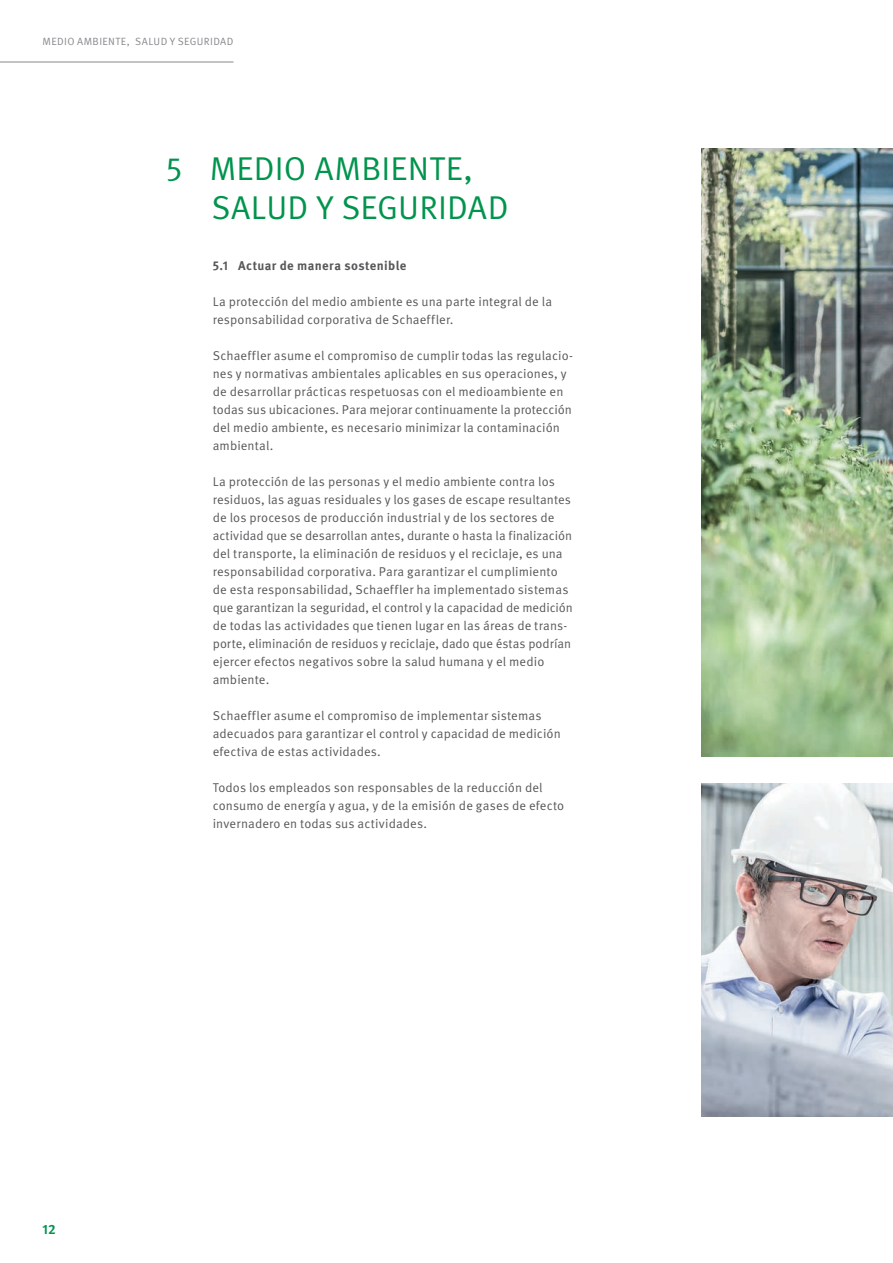
<style>
.page{position:relative;width:893px;height:1263px;background:#fff}
.page>*{position:absolute;margin:0;border:0;box-sizing:border-box;transform-origin:0 0}
.t1{font:33px/39px "Schaeffler Meta";letter-spacing:.005em;color:#00944d}
.t2{font:700 13.5px "Schaeffler Meta";color:#00944d}
.t3{font:12.75px/18px "Schaeffler Meta";letter-spacing:.005em;color:#57585a}
.t4{font:700 12.75px "Schaeffler Meta";letter-spacing:.03em;color:#57585a}
.t5{font:10.5px "Schaeffler Meta";letter-spacing:.035em;color:#87898c}
</style>
<div class="page">
<img style="left:702px;top:149px;width:191px;height:607px">
<img style="left:702px;top:783px;width:191px;height:333px">
<hr style="left:0;top:62px;width:233px;height:1px;background:#87898c">
<p class="t5" style="left:43px;top:35px;width:192px">MEDIO AMBIENTE, SALUD Y SEGURIDAD</p>
<h1 class="t1" style="left:211px;top:149px;width:299px;text-indent:-45px">5 MEDIO AMBIENTE,<br>SALUD Y SEGURIDAD</h1>
<p class="t4" style="left:213px;top:258px;width:195px">5.1 Actuar de manera sostenible</p>
<p class="t3" style="left:213px;top:293px;width:341px">La protección del medio ambiente es una parte integral de la responsabilidad corporativa de Schaeffler.</p>
<p class="t3" style="left:213px;top:347px;width:362px">Schaeffler asume el compromiso de cumplir todas las regulacio&shy;nes y normativas ambientales aplicables en sus operaciones, y de desarrollar prácticas respetuosas con el medioambiente en todas sus ubicaciones. Para mejorar continuamente la protección del medio ambiente, es necesario minimizar la contaminación ambiental.</p>
<p class="t3" style="left:213px;top:473px;width:362px">La protección de las personas y el medio ambiente contra los residuos, las aguas residuales y los gases de escape resultantes de los procesos de producción industrial y de los sectores de actividad que se desarrollan antes, durante o hasta la finalización del transporte, la eliminación de residuos y el reciclaje, es una responsabilidad corporativa. Para garantizar el cumplimiento de esta responsabilidad, Schaeffler ha implementado sistemas que garantizan la seguridad, el control y la capacidad de medición de todas las actividades que tienen lugar en las áreas de trans&shy;porte, eliminación de residuos y reciclaje, dado que éstas podrían ejercer efectos negativos sobre la salud humana y el medio ambiente.</p>
<p class="t3" style="left:213px;top:707px;width:349px">Schaeffler asume el compromiso de implementar sistemas adecuados para garantizar el control y capacidad de medición efectiva de estas actividades.</p>
<p class="t3" style="left:213px;top:779px;width:353px">Todos los empleados son responsables de la reducción del consumo de energía y agua, y de la emisión de gases de efecto invernadero en todas sus actividades.</p>
<p class="t2" style="left:43px;top:1221px;width:15px">12</p>
</div>
